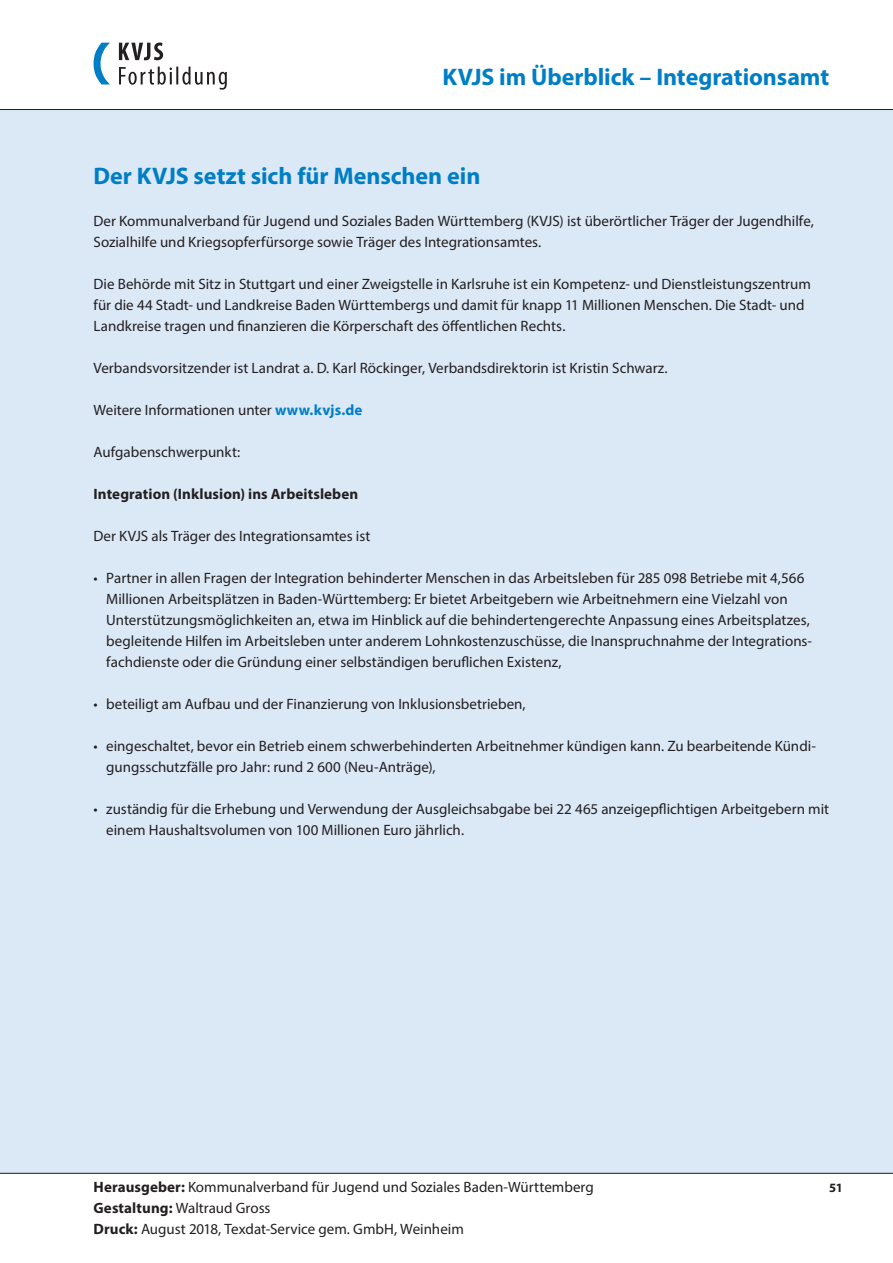
<style>
.page{position:relative;width:893px;height:1263px;background:#fff}
.page>*{position:absolute;margin:0;border:0;box-sizing:border-box;transform-origin:0 0}
.SemTitel{font:700 24px "Myriad Pro";letter-spacing:-.005em;color:#007ec5}
.Referenten{font:15px/21px "Myriad Pro";color:#231f20}
.SemStandard{font:15px/21px "Myriad Pro";color:#231f20}
.SemÜberschrift_Absta{font:700 15px "Myriad Pro";letter-spacing:.005em;color:#231f20}
.t1{font:700 12.75px "Myriad Pro";color:#231f20}
.s1{font-weight:700;color:#007ec5}
.s2{font-weight:700}
</style>
<div class="page">
<div style="left:0;top:110px;width:893px;height:1064px;background:#dbe8f6"></div>
<svg style="left:119px;top:43px;width:44px;height:17px"></svg>
<svg style="left:119px;top:67px;width:108px;height:23px"></svg>
<svg style="left:94px;top:43px;width:16px;height:41px"></svg>
<hr style="left:0;top:1173px;width:893px;height:1px;background:#231f20">
<hr style="left:0;top:109px;width:893px;height:1px;background:#231f20">
<h1 class="SemTitel" style="left:442px;top:61px;width:388px">KVJS im Überblick – Integrationsamt</h1>
<h1 class="SemTitel" style="left:94px;top:160px;width:388px">Der KVJS setzt sich für Menschen ein</h1>
<p class="SemStandard" style="left:94px;top:210px;width:722px">Der Kommunalverband für Jugend und Soziales Baden Württemberg (KVJS) ist überörtlicher Träger der Jugendhilfe,<br>Sozialhilfe und Kriegsopferfürsorge sowie Träger des Integrationsamtes.</p>
<p class="Referenten" style="left:94px;top:273px;width:719px">Die Behörde mit Sitz in Stuttgart und einer Zweigstelle in Karlsruhe ist ein Kompetenz- und Dienstleistungszentrum für die 44 Stadt- und Landkreise Baden Württembergs und damit für knapp 11 Millionen Menschen. Die Stadt- und<br>Landkreise tragen und finanzieren die Körperschaft des öffentlichen Rechts.</p>
<p class="Referenten" style="left:94px;top:357px;width:576px">Verbandsvorsitzender ist Landrat a. D. Karl Röckinger, Verbandsdirektorin ist Kristin Schwarz.</p>
<p class="Referenten" style="left:94px;top:399px;width:270px">Weitere Informationen unter <span class="s1">www.kvjs.de</span></p>
<p class="Referenten" style="left:94px;top:441px;width:148px">Aufgabenschwerpunkt:</p>
<p class="SemÜberschrift_Absta" style="left:94px;top:484px;width:266px">Integration (Inklusion) ins Arbeitsleben</p>
<p class="Referenten" style="left:94px;top:525px;width:278px">Der KVJS als Träger des Integrationsamtes ist</p>
<p class="Referenten" style="left:106px;top:567px;width:707px;text-indent:-13px">• Partner in allen Fragen der Integration behinderter Menschen in das Arbeitsleben für 285 098 Betriebe mit 4,566<br>Millionen Arbeitsplätzen in Baden-Württemberg: Er bietet Arbeitgebern wie Arbeitnehmern eine Vielzahl von Unterstützungsmöglichkeiten an, etwa im Hinblick auf die behindertengerechte Anpassung eines Arbeitsplatzes, begleitende Hilfen im Arbeitsleben unter anderem Lohnkostenzuschüsse, die Inanspruchnahme der Integrations&shy;fachdienste oder die Gründung einer selbständigen beruflichen Existenz,</p>
<p class="Referenten" style="left:94px;top:693px;width:434px">• beteiligt am Aufbau und der Finanzierung von Inklusionsbetrieben,</p>
<p class="Referenten" style="left:106px;top:735px;width:711px;text-indent:-13px">• eingeschaltet, bevor ein Betrieb einem schwerbehinderten Arbeitnehmer kündigen kann. Zu bearbeitende Kündi&shy;gungsschutzfälle pro Jahr: rund 2 600 (Neu-Anträge),</p>
<p class="Referenten" style="left:106px;top:798px;width:724px;text-indent:-13px">• zuständig für die Erhebung und Verwendung der Ausgleichsabgabe bei 22 465 anzeigepflichtigen Arbeitgebern mit einem Haushaltsvolumen von 100 Millionen Euro jährlich.</p>
<p class="Referenten" style="left:94px;top:1176px;width:502px"><span class="s2">Herausgeber:</span> Kommunalverband für Jugend und Soziales Baden-Württemberg</p>
<p class="Referenten" style="left:94px;top:1197px;width:178px"><span class="s2">Gestaltung:</span> Waltraud Gross</p>
<p class="Referenten" style="left:94px;top:1218px;width:372px"><span class="s2">Druck:</span> August 2018, Texdat-Service gem. GmbH, Weinheim</p>
<p class="t1" style="left:829px;top:1179px;width:15px">51</p>
</div>
